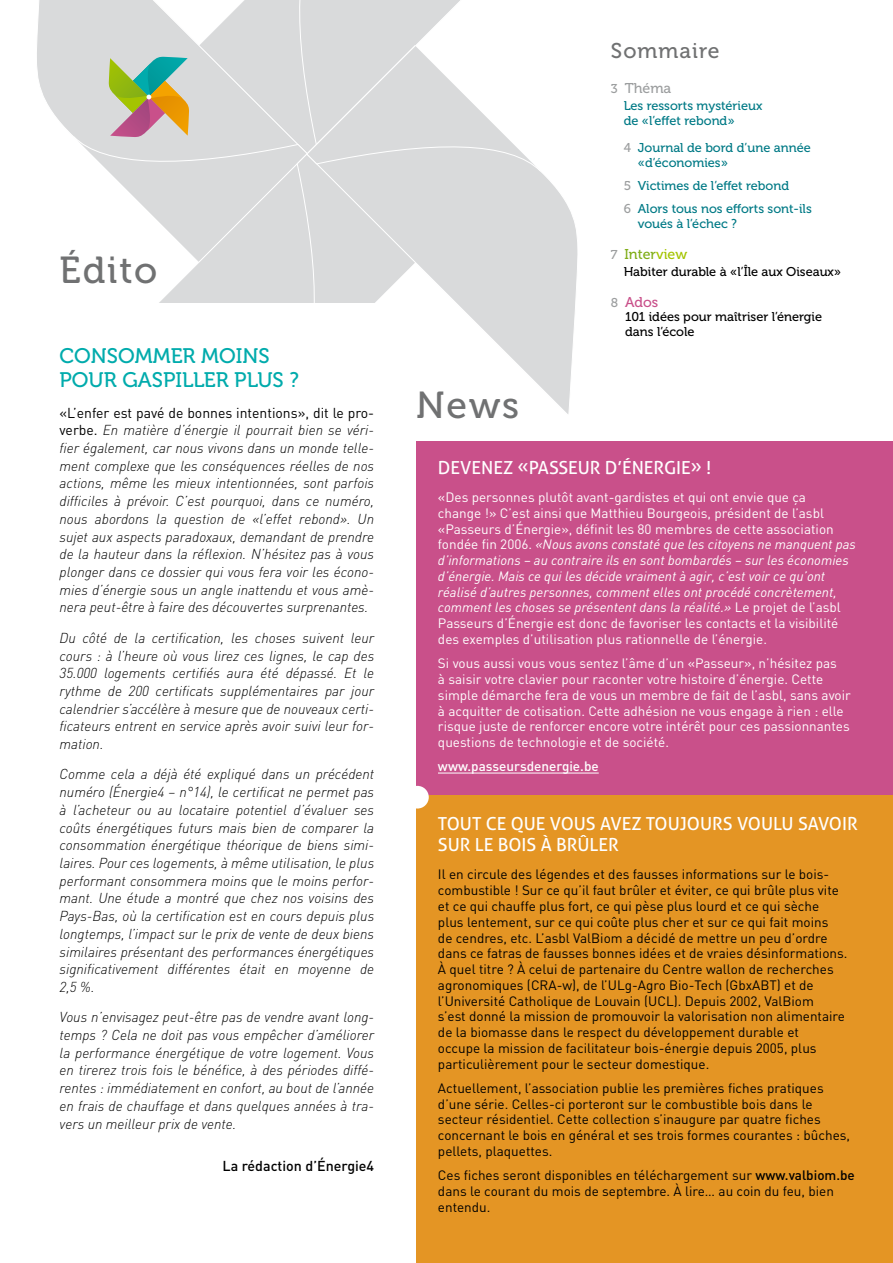
<style>
.page{position:relative;width:893px;height:1263px;background:#fff}
.page>*{position:absolute;margin:0;border:0;box-sizing:border-box;transform-origin:0 0}
.t1{font:37.5px "Museo 500";letter-spacing:.05em;color:#707172}
.t2{font:21.3px "Museo 500";color:#707172}
.t3{font:21px/24px "Museo 500";color:#00abac}
.t4{font:18px/21px "Aller";color:#fff}
.t5{font:italic 300 14.25px/17.7px "DIN";color:#000;text-align:justify}
.t6{font:500 14.25px "DIN";color:#000}
.t7{font:14.1px "Museo 500";color:#7fad17}
.t8{font:14.1px "Museo 500";color:#9c9e9f}
.t9{font:14.1px "Museo 500";color:#c9508a}
.t10{font:13.5px/15.8px "DIN";color:#000}
.t11{font:13.5px/15.8px "DIN";color:#fff}
.t12{font:500 13.5px "DIN";color:#fff}
.t13{font:12.75px/14.9px "Museo 500";color:#007a86}
.t14{font:12.75px/14.9px "Museo 500";color:#000}
.s1{font-weight:400;font-style:normal}
.s2{font-size:12.75px}
.s3{color:#9c9e9f}
.s4{font-size:12.75px;color:#9c9e9f}
.s5{color:#a4c400}
.s6{font-style:italic}
.s7{font-weight:500}
</style>
<div class="page">
<div style="left:417px;top:441px;width:476px;height:371px;background:#c9508a"></div>
<svg style="left:37px;top:0;width:36px;height:135px"></svg>
<svg style="left:542px;top:173px;width:36px;height:241px"></svg>
<svg style="left:73px;top:0;width:469px;height:388px"></svg>
<div style="left:43px;top:303px;width:362px;height:213px;background:#fff"></div>
<hr style="left:438px;top:773px;width:161px;height:1px;background:#fff">
<div style="left:417px;top:795px;width:476px;height:468px;background:#e49524"></div>
<div style="left:406px;top:786px;width:23px;height:22px;background:#fff;border-radius:50%"></div>
<h1 class="t1" style="left:60px;top:249px;width:99px">édito</h1>
<h3 class="t3" style="left:60px;top:344px;width:241px">Consommer moins pour gaspiller plus ?</h3>
<p class="t5" style="left:60px;top:403px;width:316px"><span class="s1">«L’enfer est pavé de bonnes intentions», dit le pro&shy;verbe.</span> En matière d’énergie il pourrait bien se véri&shy;fier également, car nous vivons dans un monde telle&shy;ment complexe que les conséquences réelles de nos actions, même les mieux intentionnées, sont parfois difficiles à prévoir. C’est pourquoi, dans ce numéro, nous abordons la question de «l’effet rebond». Un sujet aux aspects paradoxaux, demandant de prendre de la hauteur dans la réflexion. N’hésitez pas à vous plonger dans ce dossier qui vous fera voir les écono&shy;mies d’énergie sous un angle inattendu et vous amè&shy;nera peut-être à faire des découvertes surprenantes.</p>
<p class="t5" style="left:60px;top:629px;width:316px">Du côté de la certification, les choses suivent leur cours : à l’heure où vous lirez ces lignes, le cap des 35.000 logements certifiés aura été dépassé. Et le rythme de 200 certificats supplémentaires par jour calendrier s’accélère à mesure que de nouveaux certi&shy;ficateurs entrent en service après avoir suivi leur for&shy;mation.</p>
<p class="t5" style="left:60px;top:765px;width:316px">Comme cela a déjà été expliqué dans un précédent numéro (énergie4 – n°14), le certificat ne permet pas à l’acheteur ou au locataire potentiel d’évaluer ses coûts énergétiques futurs mais bien de comparer la consommation énergétique théorique de biens simi&shy;laires. Pour ces logements, à même utilisation, le plus performant consommera moins que le moins perfor&shy;mant. Une étude a montré que chez nos voisins des Pays-Bas, où la certification est en cours depuis plus longtemps, l’impact sur le prix de vente de deux biens similaires présentant des performances énergétiques significativement différentes était en moyenne de 2,5 %.</p>
<p class="t5" style="left:60px;top:1008px;width:316px">Vous n’envisagez peut-être pas de vendre avant long&shy;temps ? Cela ne doit pas vous empêcher d’améliorer la performance énergétique de votre logement. Vous en tirerez trois fois le bénéfice, à des périodes diffé&shy;rentes : immédiatement en confort, au bout de l’année en frais de chauffage et dans quelques années à tra&shy;vers un meilleur prix de vente.</p>
<p class="t6" style="left:223px;top:1157px;width:153px">La rédaction d’Énergie4</p>
<h1 class="t1" style="left:416px;top:385px;width:105px">News</h1>
<h2 class="t2" style="left:611px;top:39px;width:110px">Sommaire</h2>
<p class="t8" style="left:611px;top:81px;width:62px"><span class="s2">3</span> Théma</p>
<p class="t13" style="left:624px;top:99px;width:140px">Les ressorts mystérieux de «l’effet rebond»</p>
<p class="t13" style="left:638px;top:141px;width:174px;text-indent:-14px"><span class="s3">4</span> Journal de bord d’une année «d’économies»</p>
<p class="t13" style="left:624px;top:174px;width:190px;line-height:23px"><span class="s3">5</span> Victimes de l’effet rebond<br><span class="s3">6</span> Alors tous nos efforts sont-ils</p>
<p class="t13" style="left:638px;top:216px;width:101px">voués à l’échec ?</p>
<p class="t7" style="left:611px;top:246px;width:78px"><span class="s4">7</span> Inter<span class="s5">view</span></p>
<p class="t14" style="left:624px;top:264px;width:219px">Habiter durable à «l’Île aux Oiseaux»</p>
<p class="t9" style="left:611px;top:294px;width:49px"><span class="s4">8</span> Ados</p>
<p class="t14" style="left:625px;top:310px;width:198px">101 idées pour maîtriser l’énergie dans l’école</p>
<p class="t4" style="left:438px;top:457px;width:275px">DEVENEZ «PASSEUR D’ÉNERGIE» !</p>
<p class="t11" style="left:438px;top:489px;width:419px">«Des personnes plutôt avant-gardistes et qui ont envie que ça<br>change !» C’est ainsi que Matthieu Bourgeois, président de l’asbl «Passeurs d’Énergie», définit les 80 membres de cette association fondée fin 2006. <span class="s6">«Nous avons constaté que les citoyens ne manquent pas d’informations – au contraire ils en sont bombardés – sur les économies d’énergie. Mais ce qui les décide vraiment à agir, c’est voir ce qu’ont réalisé d’autres personnes, comment elles ont procédé concrètement, comment les choses se présentent dans la réalité.»</span> Le projet de l’asbl Passeurs d’énergie est donc de favoriser les contacts et la visibilité des exemples d’utilisation plus rationnelle de l’énergie.</p>
<p class="t11" style="left:438px;top:655px;width:414px">Si vous aussi vous vous sentez l’âme d’un «Passeur», n’hésitez pas<br>à saisir votre clavier pour raconter votre histoire d’énergie. Cette simple démarche fera de vous un membre de fait de l’asbl, sans avoir à acquitter de cotisation. Cette adhésion ne vous engage à rien : elle risque juste de renforcer encore votre intérêt pour ces passionnantes questions de technologie et de société.</p>
<p class="t12" style="left:438px;top:758px;width:162px">www.passeursdenergie.be</p>
<p class="t4" style="left:438px;top:813px;width:421px">TOUT CE QUE VOUS AVEZ TOUJOURS VOULU SAVOIR<br>SUR LE BOIS À BRÛLER</p>
<p class="t10" style="left:438px;top:866px;width:411px">Il en circule des légendes et des fausses informations sur le bois&shy;combustible ! Sur ce qu’il faut brûler et éviter, ce qui brûle plus vite et ce qui chauffe plus fort, ce qui pèse plus lourd et ce qui sèche plus lentement, sur ce qui coûte plus cher et sur ce qui fait moins<br>de cendres, etc. L’asbl ValBiom a décidé de mettre un peu d’ordre dans ce fatras de fausses bonnes idées et de vraies désinformations.<br>À quel titre ? À celui de partenaire du Centre wallon de recherches agronomiques (CRA-w), de l’ULg-Agro Bio-Tech (GbxABT) et de l’Université Catholique de Louvain (UCL). Depuis 2002, ValBiom<br>s’est donné la mission de promouvoir la valorisation non alimentaire de la biomasse dans le respect du développement durable et<br>occupe la mission de facilitateur bois-énergie depuis 2005, plus particulièrement pour le secteur domestique.</p>
<p class="t10" style="left:438px;top:1080px;width:414px">Actuellement, l’association publie les premières fiches pratiques d’une série. Celles-ci porteront sur le combustible bois dans le secteur résidentiel. Cette collection s’inaugure par quatre fiches concernant le bois en général et ses trois formes courantes : bûches, pellets, plaquettes.</p>
<p class="t10" style="left:438px;top:1167px;width:418px">Ces fiches seront disponibles en téléchargement sur <span class="s7">www.valbiom.be </span>dans le courant du mois de septembre. À lire… au coin du feu, bien entendu.</p>
</div>
